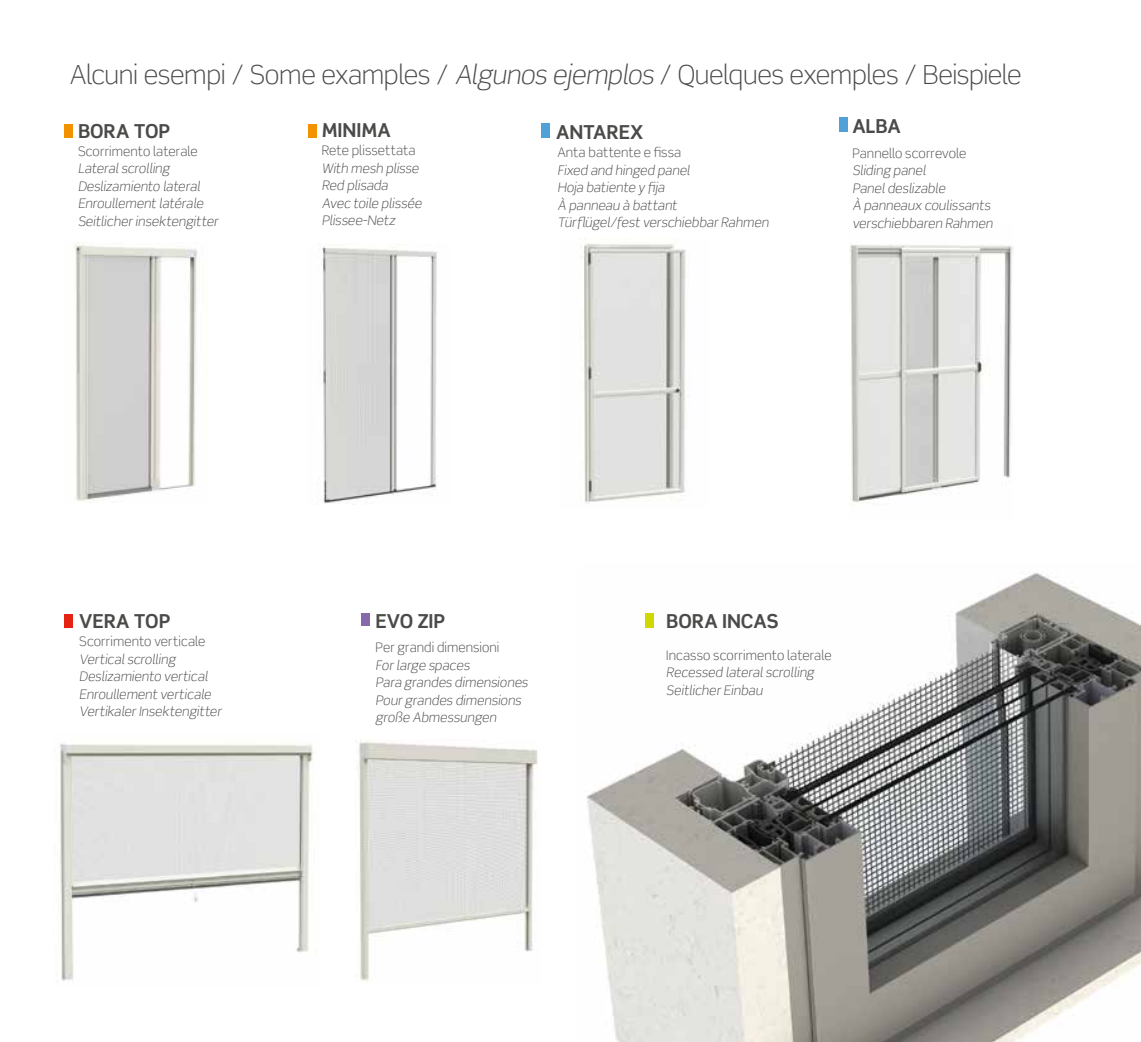
<style>
.page{position:relative;width:1141px;height:1042px;background:#fff}
.page>*{position:absolute;margin:0;border:0;box-sizing:border-box;transform-origin:0 0}
.t1{font:300 26.25px "Scene Std";letter-spacing:-.015em;color:#4a4a49}
.t2{font:700 19.25px "Scene Std";letter-spacing:-.005em;color:#4a4a49}
.t3{font:italic 300 13.12px/17.5px "Scene Std";letter-spacing:.005em;color:#4a4a49}
.t4{font:300 13.12px "Scene Std";letter-spacing:.005em;color:#4a4a49}
.s1{font-style:italic}
</style>
<div class="page">
<img style="left:586px;top:573px;width:555px;height:469px">
<img style="left:849px;top:244px;width:164px;height:262px">
<div style="left:65px;top:614px;width:8px;height:14px;background:#e42313"></div>
<div style="left:542px;top:124px;width:8px;height:14px;background:#51a1d9"></div>
<div style="left:65px;top:124px;width:8px;height:14px;background:#f39200"></div>
<div style="left:839px;top:118px;width:8px;height:14px;background:#51a1d9"></div>
<div style="left:309px;top:124px;width:8px;height:14px;background:#f39200"></div>
<svg style="left:645px;top:613px;width:8px;height:14px"></svg>
<svg style="left:362px;top:613px;width:8px;height:13px"></svg>
<img style="left:812px;top:575px;width:226px;height:1px">
<img style="left:581px;top:243px;width:105px;height:260px">
<img style="left:74px;top:242px;width:130px;height:261px">
<img style="left:358px;top:740px;width:180px;height:242px">
<img style="left:321px;top:246px;width:117px;height:258px">
<img style="left:60px;top:743px;width:255px;height:238px">
<h1 class="t1" style="left:70px;top:58px;width:953px">Alcuni esempi / Some examples / <span class="s1">Algunos ejemplos</span> / Quelques exemples / Beispiele</h1>
<h2 class="t2" style="left:78px;top:119px;width:94px">BORA TOP</h2>
<h2 class="t2" style="left:322px;top:118px;width:70px">MINIMA</h2>
<h2 class="t2" style="left:556px;top:120px;width:89px">ANTAREX</h2>
<p class="t4" style="left:78px;top:143px;width:121px">Scorrimento laterale</p>
<p class="t3" style="left:78px;top:160px;width:142px">Lateral scrolling<br>Deslizamiento lateral<br>Enroullement latérale<br>Seitlicher insektengitter</p>
<p class="t4" style="left:322px;top:143px;width:95px">Rete plissettata</p>
<p class="t3" style="left:322px;top:159px;width:102px">With mesh plisse<br>Red plisada<br>Avec toile plissée<br>Plissee-Netz</p>
<p class="t4" style="left:557px;top:145px;width:125px">Anta battente e fissa</p>
<p class="t3" style="left:557px;top:161px;width:213px">Fixed and hinged panel<br>Hoja batiente y fija<br>À panneau à battant<br>Türflügel/fest verschiebbar Rahmen</p>
<h2 class="t2" style="left:852px;top:114px;width:50px">ALBA</h2>
<p class="t4" style="left:852px;top:145px;width:116px">Pannello scorrevole</p>
<p class="t3" style="left:852px;top:162px;width:142px">Sliding panel<br>Panel deslizable<br>À panneaux coulissants verschiebbaren Rahmen</p>
<h2 class="t2" style="left:79px;top:609px;width:93px">VERA TOP</h2>
<p class="t4" style="left:79px;top:633px;width:128px">Scorrimento verticale</p>
<p class="t3" style="left:79px;top:650px;width:144px">Vertical scrolling<br>Deslizamiento vertical<br>Enroullement verticale<br>Vertikaler Insektengitter</p>
<h2 class="t2" style="left:375px;top:609px;width:72px">EVO ZIP</h2>
<p class="t4" style="left:375px;top:640px;width:125px">Per grandi dimensioni</p>
<p class="t3" style="left:375px;top:656px;width:154px">For large spaces<br>Para grandes dimensiones<br>Pour grandes dimensions große Abmessungen</p>
<h2 class="t2" style="left:666px;top:609px;width:114px">BORA INCAS</h2>
<p class="t4" style="left:666px;top:647px;width:167px">Incasso scorrimento laterale</p>
<p class="t3" style="left:666px;top:664px;width:149px">Recessed lateral scrolling<br>Seitlicher Einbau</p>
</div>
